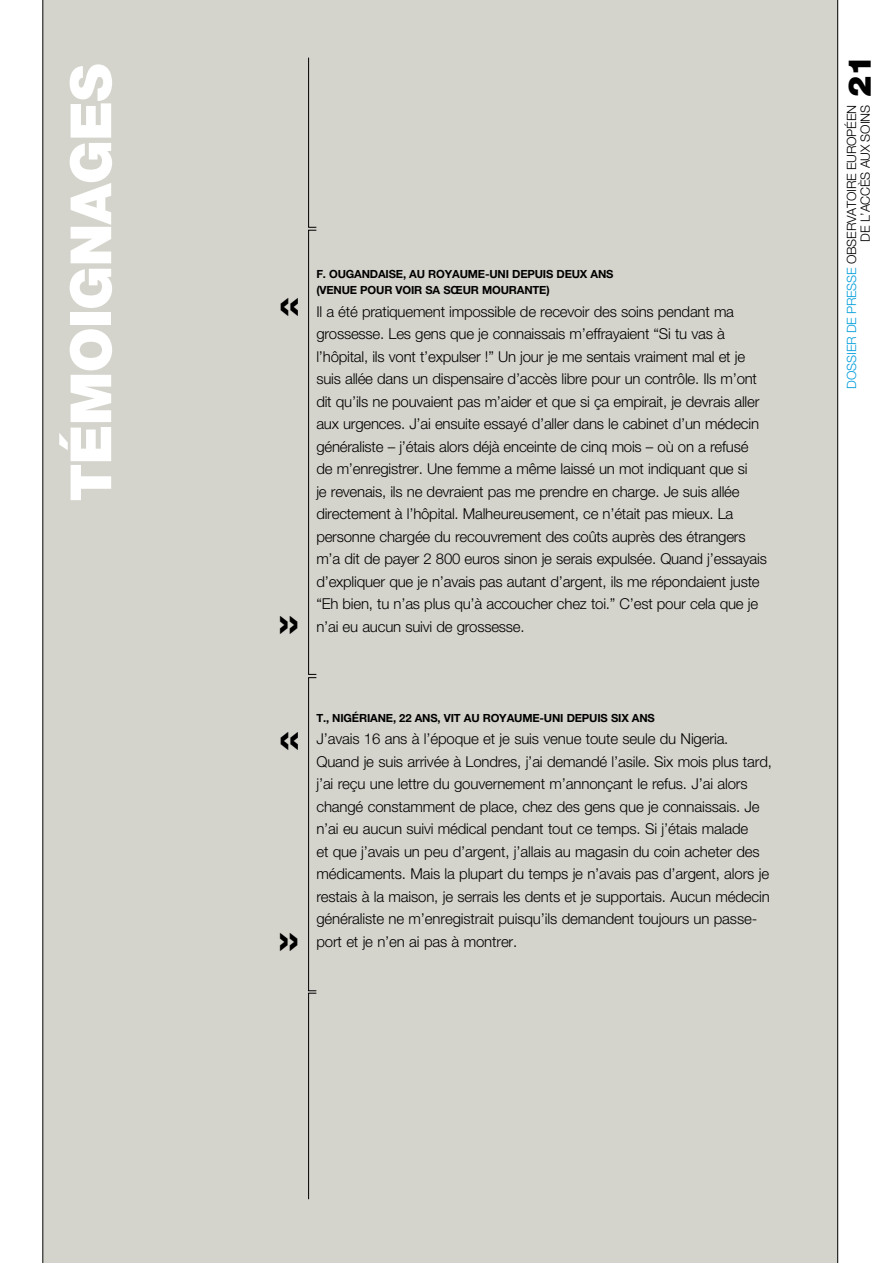
<style>
.page{position:relative;width:893px;height:1263px;background:#fff}
.page>*{position:absolute;margin:0;border:0;box-sizing:border-box;transform-origin:0 0}
.t1{font:900 56.85px "Helvetica Neue";letter-spacing:-.015em;color:#fff}
.t2{font:700 48px "Helvetica Neue";color:#000}
.t3{font:900 31.5px "Helvetica Neue";color:#000}
.t4{font:300 15px/22.5px "Helvetica Neue";letter-spacing:-.015em;color:#000}
.t5{font:300 12.75px/13.5px "Helvetica Neue";color:#000;text-align:right}
.t6{font:700 11.25px/16.5px "Helvetica Neue";letter-spacing:-.015em;color:#000}
.s1{color:#009ddb}
</style>
<div class="page">
<div style="left:43px;top:0;width:795px;height:1263px;background:#d5d4cc"></div>
<hr style="left:43px;top:0;width:1px;height:1263px;background:#000">
<hr style="left:837px;top:0;width:1px;height:1263px;background:#000">
<div style="left:308px;top:230px;width:9px;height:445px;border:1px solid #000"></div>
<div style="left:308px;top:677px;width:9px;height:314px;border:1px solid #000"></div>
<svg style="left:308px;top:993px;width:9px;height:207px"></svg>
<svg style="left:308px;top:57px;width:9px;height:171px"></svg>
<h1 class="t1" style="left:57px;top:501px;width:438px;rotate:-90deg">témoignages</h1>
<h2 class="t2" style="left:279px;top:273px;width:23px">«</h2>
<h2 class="t2" style="left:278px;top:591px;width:23px">»</h2>
<p class="t6" style="left:316px;top:265px;width:297px">F. OUGANDAISE, AU ROYAUME-UNI DEPUIS DEUX ANS (VENUE POUR VOIR SA SŒUR MOURANTE)</p>
<p class="t4" style="left:316px;top:300px;width:452px">Il a été pratiquement impossible de recevoir des soins pendant ma grossesse. Les gens que je connaissais m’effrayaient “Si tu vas à l’hôpital, ils vont t’expulser !” Un jour je me sentais vraiment mal et je suis allée dans un dispensaire d’accès libre pour un contrôle. Ils m’ont dit qu’ils ne pouvaient pas m’aider et que si ça empirait, je devrais aller aux urgences. J’ai ensuite essayé d’aller dans le cabinet d’un médecin généraliste – j’étais alors déjà enceinte de cinq mois – où on a refusé de m’enregistrer. Une femme a même laissé un mot indiquant que si<br>je revenais, ils ne devraient pas me prendre en charge. Je suis allée directement à l’hôpital. Malheureusement, ce n’était pas mieux. La personne chargée du recouvrement des coûts auprès des étrangers m’a dit de payer 2 800 euros sinon je serais expulsée. Quand j’essayais d’expliquer que je n’avais pas autant d’argent, ils me répondaient juste “Eh bien, tu n’as plus qu’à accoucher chez toi.” C’est pour cela que je n’ai eu aucun suivi de grossesse.</p>
<h2 class="t2" style="left:279px;top:707px;width:23px">«</h2>
<h2 class="t2" style="left:278px;top:908px;width:23px">»</h2>
<p class="t6" style="left:316px;top:709px;width:339px">T., NIGÉRIANE, 22 ANS, VIT AU ROYAUME-UNI DEPUIS SIX ANS</p>
<p class="t4" style="left:316px;top:727px;width:457px">J’avais 16 ans à l’époque et je suis venue toute seule du Nigeria.<br>Quand je suis arrivée à Londres, j’ai demandé l’asile. Six mois plus tard, j’ai reçu une lettre du gouvernement m’annonçant le refus. J’ai alors changé constamment de place, chez des gens que je connaissais. Je n’ai eu aucun suivi médical pendant tout ce temps. Si j’étais malade<br>et que j’avais un peu d’argent, j’allais au magasin du coin acheter des médicaments. Mais la plupart du temps je n’avais pas d’argent, alors je restais à la maison, je serrais les dents et je supportais. Aucun médecin généraliste ne m’enregistrait puisqu’ils demandent toujours un passe&shy;port et je n’en ai pas à montrer.</p>
<h3 class="t3" style="left:841px;top:97px;width:44px;rotate:-90deg">21</h3>
<p class="t5" style="left:845px;top:389px;width:284px;rotate:-90deg"><span class="s1">dossier de presse</span> Observatoire européen de l’accès aux soins</p>
</div>
